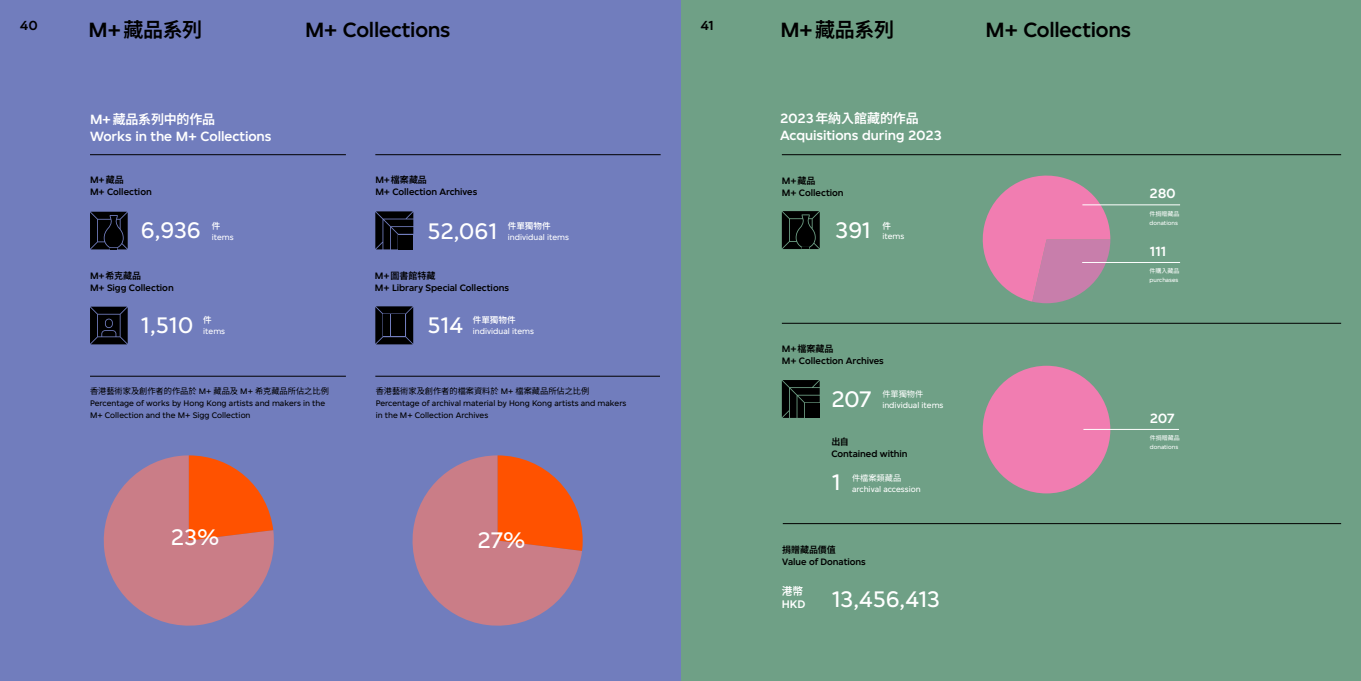
<style>
.page{position:relative;width:1361px;height:681px;background:#fff}
.page>*{position:absolute;margin:0;border:0;box-sizing:border-box;transform-origin:0 0}
.t1{font:24px "Simplistic Mplus";letter-spacing:-.04em;color:#fff}
.t2{font:500 22px "Simplistic Mplus";letter-spacing:-.01em;color:#000}
.t3{font:600 20px "Noto Sans TC";letter-spacing:-.02em;color:#000}
.t4{font:500 14.3px "Simplistic Mplus";letter-spacing:-.005em;color:#fff}
.t5{font:500 14px "Simplistic Mplus";color:#000}
.t6{font:600 13px "Noto Sans TC";letter-spacing:-.01em;color:#fff}
.t7{font:600 10.7px "Noto Sans TC";color:#fff}
.t8{font:500 9.9px/12px "Simplistic Mplus";color:#000}
.t9{font:600 9px "Noto Sans TC";letter-spacing:-.01em;color:#000}
.t10{font:8.6px/12.2px "Simplistic Mplus";color:#000}
.t11{font:8.6px "Simplistic Mplus";color:#fff}
.t12{font:500 8.6px "Noto Sans TC";color:#fff}
.t13{font:8.2px "Noto Sans TC";color:#000}
.t14{font:8.2px "Noto Sans TC";color:#fff}
.t15{font:6.3px "Simplistic Mplus";color:#fff}
.t16{font:6px "Noto Sans TC";color:#fff}
.s1{font-family:"Simplistic Mplus";font-weight:500;font-size:22px}
.s2{font-family:"Simplistic Mplus";font-weight:500;font-size:14.3px}
.s3{font-family:"Noto Sans TC";font-weight:600;font-size:9px}
.s4{font-family:"Simplistic Mplus";font-weight:500;font-size:9.9px}
.s5{font-family:"Simplistic Mplus";font-size:8.6px}
.s6{font-weight:500;font-size:11.7px}
</style>
<div class="page">
<div style="left:680px;top:0;width:681px;height:680px;background:#6fa086"></div>
<div style="left:0;top:0;width:680px;height:680px;background:#717dbd"></div>
<hr style="left:90px;top:376px;width:256px;height:1px;background:#000">
<svg style="left:90px;top:212px;width:38px;height:37px"></svg>
<svg style="left:90px;top:306px;width:38px;height:38px"></svg>
<svg style="left:103px;top:455px;width:171px;height:171px"></svg>
<hr style="left:375px;top:376px;width:285px;height:1px;background:#000">
<svg style="left:375px;top:211px;width:38px;height:38px"></svg>
<svg style="left:375px;top:306px;width:38px;height:38px"></svg>
<svg style="left:412px;top:455px;width:171px;height:171px"></svg>
<hr style="left:375px;top:154px;width:285px;height:1px;background:#000">
<hr style="left:90px;top:154px;width:256px;height:1px;background:#000">
<svg style="left:782px;top:211px;width:38px;height:38px"></svg>
<svg style="left:982px;top:175px;width:128px;height:128px"></svg>
<hr style="left:1082px;top:262px;width:98px;height:1px;background:#fff">
<hr style="left:1082px;top:204px;width:98px;height:1px;background:#fff">
<svg style="left:782px;top:380px;width:37px;height:37px"></svg>
<div style="left:982px;top:365px;width:128px;height:128px;background:#f17db1;border-radius:50%"></div>
<hr style="left:1083px;top:429px;width:96px;height:1px;background:#fff">
<hr style="left:783px;top:523px;width:558px;height:1px;background:#000">
<hr style="left:782px;top:323px;width:559px;height:1px;background:#000">
<hr style="left:782px;top:154px;width:559px;height:1px;background:#000">
<h3 class="t5" style="left:20px;top:17px;width:19px">40</h3>
<h3 class="t5" style="left:700px;top:17px;width:15px">41</h3>
<h3 class="t3" style="left:780px;top:19px;width:115px"><span class="s1">M+</span>藏品系列</h3>
<h2 class="t2" style="left:985px;top:17px;width:147px">M+ Collections</h2>
<h2 class="t3" style="left:89px;top:19px;width:115px"><span class="s1">M+</span>藏品系列</h2>
<h2 class="t2" style="left:305px;top:17px;width:147px">M+ Collections</h2>
<h3 class="t6" style="left:90px;top:111px;width:127px"><span class="s2">M+</span>藏品系列中的作品</h3>
<h3 class="t4" style="left:90px;top:128px;width:183px">Works in the M+ Collections</h3>
<p class="t8" style="left:90px;top:174px;width:63px">M+<span class="s3">藏品<br></span>M+ Collection</p>
<p class="t12" style="left:212px;top:221px;width:10px">件</p>
<p class="t1" style="left:141px;top:217px;width:62px">6,936</p>
<p class="t11" style="left:212px;top:232px;width:23px">items</p>
<p class="t9" style="left:90px;top:270px;width:53px"><span class="s4">M+</span>希克藏品</p>
<p class="t8" style="left:90px;top:281px;width:85px">M+ Sigg Collection</p>
<p class="t12" style="left:203px;top:315px;width:10px">件</p>
<p class="t1" style="left:141px;top:311px;width:54px">1,510</p>
<p class="t11" style="left:203px;top:326px;width:23px">items</p>
<p class="t9" style="left:375px;top:174px;width:53px"><span class="s4">M+</span>檔案藏品</p>
<p class="t8" style="left:375px;top:186px;width:103px">M+ Collection Archives</p>
<p class="t12" style="left:508px;top:221px;width:44px">件單獨物件</p>
<p class="t1" style="left:427px;top:217px;width:72px">52,061</p>
<p class="t11" style="left:508px;top:232px;width:63px">individual items</p>
<p class="t9" style="left:375px;top:270px;width:62px"><span class="s4">M+</span>圖書館特藏</p>
<p class="t8" style="left:375px;top:281px;width:136px">M+ Library Special Collections</p>
<p class="t12" style="left:473px;top:315px;width:44px">件單獨物件</p>
<p class="t1" style="left:427px;top:311px;width:38px">514</p>
<p class="t11" style="left:473px;top:326px;width:63px">individual items</p>
<h3 class="t6" style="left:780px;top:111px;width:140px"><span class="s2">2023</span>年納入館藏的作品</h3>
<h3 class="t4" style="left:780px;top:127px;width:163px">Acquisitions during 2023</h3>
<p class="t8" style="left:782px;top:174px;width:63px">M+<span class="s3">藏品<br></span>M+ Collection</p>
<p class="t12" style="left:882px;top:220px;width:10px">件</p>
<p class="t1" style="left:835px;top:217px;width:38px">391</p>
<p class="t11" style="left:882px;top:231px;width:23px">items</p>
<p class="t4" style="left:1149px;top:185px;width:28px">280</p>
<p class="t16" style="left:1149px;top:210px;width:31px">件捐贈藏品</p>
<p class="t15" style="left:1149px;top:219px;width:30px">donations</p>
<p class="t4" style="left:1149px;top:242px;width:19px">111</p>
<p class="t16" style="left:1149px;top:268px;width:31px">件購入藏品</p>
<p class="t15" style="left:1149px;top:277px;width:30px">purchases</p>
<p class="t13" style="left:90px;top:386px;width:240px">香港藝術家及創作者的作品於 <span class="s5">M+</span> 藏品及 <span class="s5">M+</span> 希克藏品所佔之比例</p>
<p class="t10" style="left:90px;top:397px;width:237px">Percentage of works by Hong Kong artists and makers in the<br>M+ Collection and the M+ Sigg Collection</p>
<p class="t13" style="left:376px;top:386px;width:215px">香港藝術家及創作者的檔案資料於 <span class="s5">M+</span> 檔案藏品所佔之比例</p>
<p class="t10" style="left:376px;top:397px;width:252px">Percentage of archival material by Hong Kong artists and makers in the M+ Collection Archives</p>
<p class="t9" style="left:782px;top:343px;width:53px"><span class="s4">M+</span>檔案藏品</p>
<p class="t8" style="left:782px;top:354px;width:103px">M+ Collection Archives</p>
<p class="t14" style="left:882px;top:389px;width:42px">件單獨物件</p>
<p class="t1" style="left:831px;top:385px;width:42px">207</p>
<p class="t11" style="left:882px;top:400px;width:63px">individual items</p>
<p class="t9" style="left:831px;top:436px;width:19px">出自</p>
<p class="t8" style="left:831px;top:448px;width:78px">Contained within</p>
<p class="t14" style="left:852px;top:473px;width:51px">件檔案類藏品</p>
<p class="t1" style="left:831px;top:468px;width:12px">1</p>
<p class="t11" style="left:852px;top:484px;width:70px">archival accession</p>
<p class="t4" style="left:1150px;top:409px;width:26px">207</p>
<p class="t16" style="left:1150px;top:434px;width:31px">件捐贈藏品</p>
<p class="t15" style="left:1150px;top:443px;width:30px">donations</p>
<p class="t1" style="left:171px;top:522px;width:50px">23%</p>
<p class="t1" style="left:477px;top:526px;width:50px">27%</p>
<p class="t9" style="left:782px;top:544px;width:55px">捐贈藏品價值</p>
<p class="t8" style="left:782px;top:556px;width:85px">Value of Donations</p>
<p class="t7" style="left:782px;top:585px;width:23px">港幣</p>
<p class="t1" style="left:782px;top:584px;width:160px"><span class="s6">HKD</span> 13,456,413</p>
</div>
